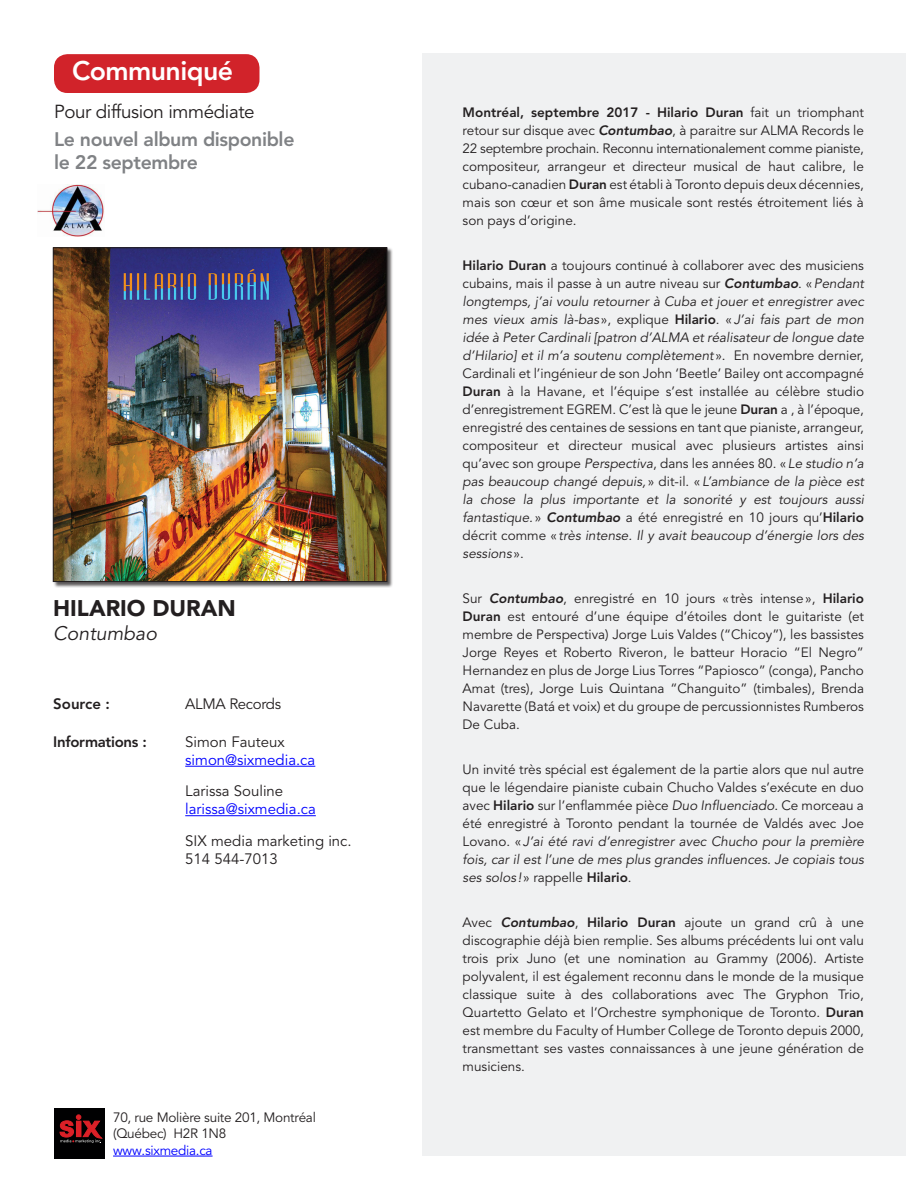
<style>
.page{position:relative;width:918px;height:1188px;background:#fff}
.page>*{position:absolute;margin:0;border:0;box-sizing:border-box;transform-origin:0 0}
.t1{font:800 26.7px "Avenir";letter-spacing:-.02em;color:#fff}
.Le_nouvel_album{font:900 22.5px "Avenir";color:#231f20}
.Le_nouvel_album-2{font:800 19.5px/23.4px "Avenir";letter-spacing:-.02em;color:#808285}
.Le_nouvel_album-3{font:italic 19.5px "Avenir";color:#231f20}
.t2{font:18.75px "Avenir";letter-spacing:-.02em;color:#231f20}
.t3{font:15px/18px "Avenir";color:#231f20}
.t4{font:15px "Avenir";color:#00f}
.t5{font:800 15px "Avenir";letter-spacing:-.02em;color:#231f20}
.t6{font:15px "Avenir";letter-spacing:-.02em;color:#231f20}
.t7{font:13.5px/18px "Avenir";color:#231f20;text-align:justify}
.t8{font:13.5px/16.5px "Avenir";letter-spacing:-.02em;color:#231f20}
.t9{font:13.5px "Avenir";letter-spacing:-.02em;color:#00f}
.s1{font-weight:800}
.s2{font-weight:800;font-style:italic}
.s3{font-style:italic}
</style>
<div class="page">
<div style="left:422px;top:53px;width:483px;height:1103px;background:#f0f1f2"></div>
<hr style="left:185px;top:766px;width:130px;height:1px;background:#00f">
<hr style="left:185px;top:815px;width:131px;height:1px;background:#00f">
<div style="left:53px;top:247px;width:340px;height:341px;background:#231f20;opacity:.75"></div>
<img style="left:55px;top:249px;width:330px;height:331px">
<div style="left:53px;top:247px;width:334px;height:335px;border:1px solid #231f20"></div>
<div style="left:54px;top:54px;width:206px;height:39px;background:#d1232a;border-radius:14px"></div>
<div style="left:54px;top:1108px;width:50px;height:50px;background:#000001"></div>
<svg style="left:60px;top:1115px;width:42px;height:28px"></svg>
<hr style="left:113px;top:1156px;width:100px;height:1px;background:#00f">
<img style="left:38px;top:184px;width:67px;height:52px">
<p class="t1" style="left:72px;top:55px;width:163px">Communiqué</p>
<p class="t2" style="left:54px;top:101px;width:202px">Pour diffusion immédiate</p>
<p class="Le_nouvel_album-2" style="left:54px;top:127px;width:242px">Le nouvel album disponible le 22 septembre</p>
<p class="Le_nouvel_album" style="left:53px;top:595px;width:184px">HILARIO DURAN</p>
<p class="Le_nouvel_album-3" style="left:53px;top:622px;width:105px">Contumbao</p>
<p class="t5" style="left:53px;top:695px;width:58px">Source :</p>
<p class="t6" style="left:185px;top:695px;width:97px">ALMA Records</p>
<p class="t5" style="left:53px;top:733px;width:95px">Informations :</p>
<p class="t3" style="left:185px;top:733px;width:101px">Simon Fauteux</p>
<p class="t4" style="left:185px;top:751px;width:132px">simon@sixmedia.ca</p>
<p class="t3" style="left:185px;top:782px;width:100px">Larissa Souline</p>
<p class="t4" style="left:185px;top:800px;width:132px">larissa@sixmedia.ca</p>
<p class="t3" style="left:185px;top:832px;width:168px">SIX media marketing inc.<br>514 544-7013</p>
<p class="t8" style="left:113px;top:1109px;width:204px">70, rue Molière suite 201, Montréal (Québec) H2R 1N8</p>
<p class="t9" style="left:113px;top:1142px;width:101px">www.sixmedia.ca</p>
<p class="t7" style="left:463px;top:104px;width:403px"><span class="s1">Montréal, septembre 2017 - Hilario Duran</span> fait un triomphant retour sur disque avec <span class="s2">Contumbao</span>, à paraitre sur ALMA Records le 22 septembre prochain. Reconnu internationalement comme pianiste, compositeur, arrangeur et directeur musical de haut calibre, le cubano-canadien <span class="s1">Duran</span> est établi à Toronto depuis deux décennies, mais son cœur et son âme musicale sont restés étroitement liés à son pays d’origine.</p>
<p class="t7" style="left:463px;top:257px;width:403px"><span class="s1">Hilario Duran</span> a toujours continué à collaborer avec des musiciens cubains, mais il passe à un autre niveau sur <span class="s2">Contumbao</span>. «<span class="s3">Pendant longtemps, j’ai voulu retourner à Cuba et jouer et enregistrer avec mes vieux amis là-bas</span> », explique <span class="s1">Hilario</span>. « <span class="s3">J’ai fais part de mon idée à Peter Cardinali [patron d’ALMA et réalisateur de longue date d’Hilario] et il m’a soutenu complètement</span> ». En novembre dernier, Cardinali et l’ingénieur de son John ‘Beetle’ Bailey ont accompagné <span class="s1">Duran</span> à la Havane, et l’équipe s’est installée au célèbre studio d’enregistrement EGREM. C’est là que le jeune <span class="s1">Duran</span> a , à l’époque, enregistré des centaines de sessions en tant que pianiste, arrangeur, compositeur et directeur musical avec plusieurs artistes ainsi qu’avec son groupe <span class="s3">Perspectiva</span>, dans les années 80. « <span class="s3">Le studio n’a pas beaucoup changé depuis,</span> » dit-il. « <span class="s3">L’ambiance de la pièce est la chose la plus importante et la sonorité y est toujours aussi fantastique.</span> » <span class="s2">Contumbao</span> a été enregistré en 10 jours qu’<span class="s1">Hilario </span>décrit comme « <span class="s3">très intense. Il y avait beaucoup d’énergie lors des sessions</span> ».</p>
<p class="t7" style="left:463px;top:590px;width:403px">Sur <span class="s2">Contumbao</span>, enregistré en 10 jours « très intense», <span class="s1">Hilario Duran</span> est entouré d’une équipe d’étoiles dont le guitariste (et membre de Perspectiva) Jorge Luis Valdes (“Chicoy”), les bassistes Jorge Reyes et Roberto Riveron, le batteur Horacio “El Negro” Hernandez en plus de Jorge Lius Torres “Papiosco” (conga), Pancho Amat (tres), Jorge Luis Quintana “Changuito” (timbales), Brenda Navarette (Batá et voix) et du groupe de percussionnistes Rumberos De Cuba.</p>
<p class="t7" style="left:463px;top:761px;width:403px">Un invité très spécial est également de la partie alors que nul autre que le légendaire pianiste cubain Chucho Valdes s’exécute en duo avec <span class="s1">Hilario</span> sur l’enflammée pièce <span class="s3">Duo Influenciado</span>. Ce morceau a été enregistré à Toronto pendant la tournée de Valdés avec Joe Lovano. « <span class="s3">J’ai été ravi d’enregistrer avec Chucho pour la première fois, car il est l’une de mes plus grandes influences. Je copiais tous ses solos !</span> » rappelle <span class="s1">Hilario</span>.</p>
<p class="t7" style="left:463px;top:914px;width:403px">Avec <span class="s2">Contumbao</span>, <span class="s1">Hilario Duran</span> ajoute un grand crû à une discographie déjà bien remplie. Ses albums précédents lui ont valu trois prix Juno (et une nomination au Grammy (2006). Artiste polyvalent, il est également reconnu dans le monde de la musique classique suite à des collaborations avec The Gryphon Trio, Quartetto Gelato et l’Orchestre symphonique de Toronto. <span class="s1">Duran </span>est membre du Faculty of Humber College de Toronto depuis 2000, transmettant ses vastes connaissances à une jeune génération de musiciens.</p>
</div>
